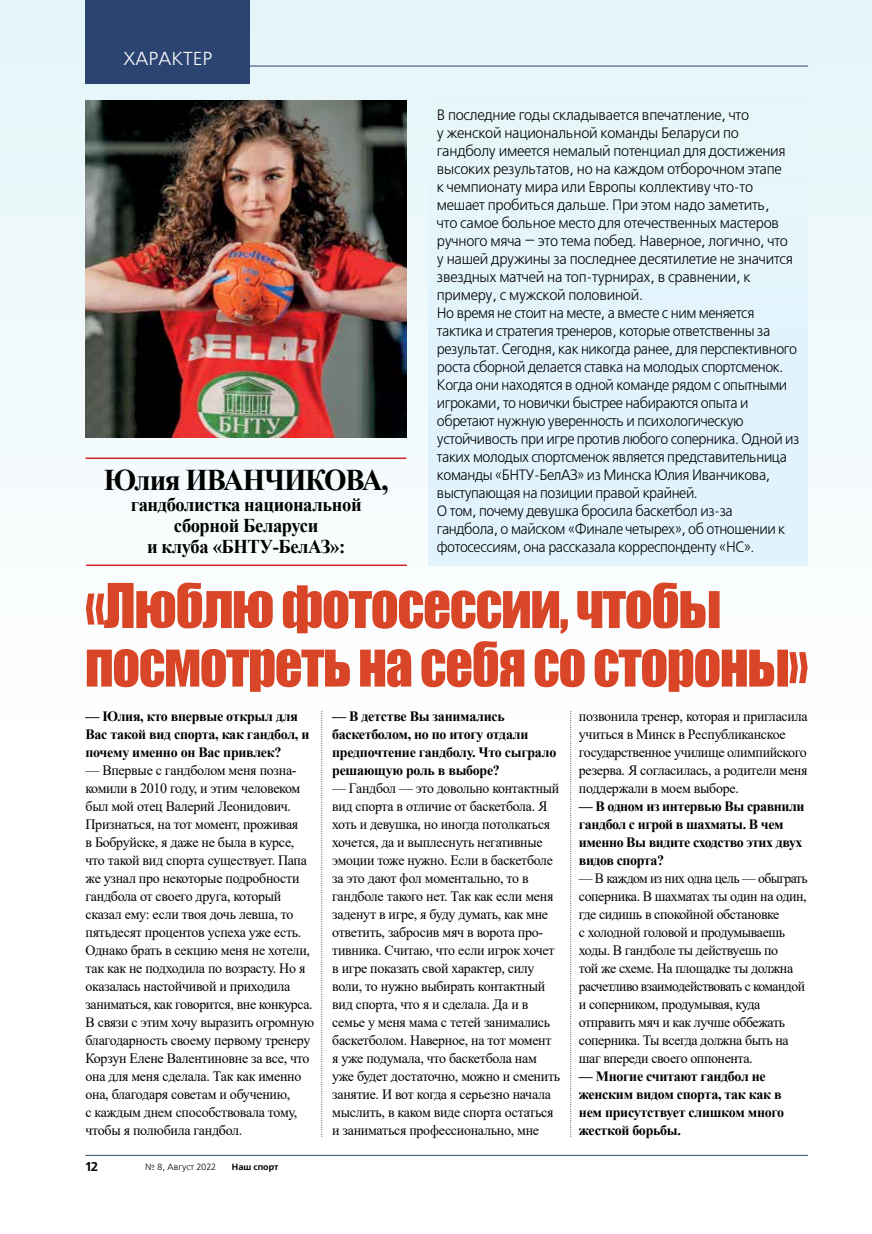
<style>
.page{position:relative;width:872px;height:1234px;background:#fff}
.page>*{position:absolute;margin:0;border:0;box-sizing:border-box;transform-origin:0 0}
.t1{font:57px/58.5px "Impact";letter-spacing:-.025em;color:#d84627;scale:.96 1}
.t2{font:700 30px "Times New Roman";letter-spacing:-.04em;color:#000;scale:.96 1}
.t3{font:700 19.5px/21px "Times New Roman";letter-spacing:-.02em;color:#000;text-align:center;scale:.95 1}
.t4{font:18.75px "Free Set C";color:#fff}
.t5{font:15px/18px "Free Set C";letter-spacing:-.03em;color:#000;scale:.96 1}
.t6{font:14.25px/18px "Times New Roman";letter-spacing:-.02em;color:#000}
.t7{font:700 14.25px/18px "Times New Roman";letter-spacing:-.02em;color:#000}
.t8{font:14.25px/18px "Times New Roman";letter-spacing:-.02em;color:#000;scale:.96 1}
.t9{font:700 12.75px "Free Set C";color:#000}
.t10{font:9px "Free Set C";color:#000}
.t11{font:700 9px "Free Set C";color:#000}
</style>
<div class="page">
<hr style="left:85px;top:1154px;width:723px;height:1px;background:#304774">
<div style="left:0;top:0;width:872px;height:1047px;background:linear-gradient(to bottom,#d8e9ee,#fff)"></div>
<svg style="left:570px;top:711px;width:1px;height:425px"></svg>
<svg style="left:321px;top:711px;width:1px;height:425px"></svg>
<div style="left:428px;top:96px;width:379px;height:470px;background:#e1f4fd"></div>
<img style="left:85px;top:101px;width:321px;height:336px">
<hr style="left:85px;top:457px;width:321px;height:2px;background:#d2232a">
<hr style="left:86px;top:564px;width:321px;height:2px;background:#d2232a">
<h3 class="t4" style="left:123px;top:49px;width:90px">ХАРАКТЕР</h3>
<p class="t5" style="left:437px;top:107px;width:379px">В последние годы складывается впечатление, что<br>у женской национальной команды Беларуси по гандболу имеется немалый потенциал для достижения высоких результатов, но на каждом отборочном этапе<br>к чемпионату мира или Европы коллективу что-то мешает пробиться дальше. При этом надо заметить,<br>что самое больное место для отечественных мастеров ручного мяча — это тема побед. Наверное, логично, что<br>у нашей дружины за последнее десятилетие не значится звездных матчей на топ-турнирах, в сравнении, к примеру, с мужской половиной.<br>Но время не стоит на месте, а вместе с ним меняется тактика и стратегия тренеров, которые ответственны за результат. Сегодня, как никогда ранее, для перспективного роста сборной делается ставка на молодых спортсменок.<br>Когда они находятся в одной команде рядом с опытными игроками, то новички быстрее набираются опыта и обретают нужную уверенность и психологическую устойчивость при игре против любого соперника. Одной из таких молодых спортсменок является представительница команды «БНТУ-БелАЗ» из Минска Юлия Иванчикова, выступающая на позиции правой крайней.<br>О том, почему девушка бросила баскетбол из-за<br>гандбола, о майском «Финале четырех», об отношении к фотосессиям, она рассказала корреспонденту «НС».</p>
<h1 class="t1" style="left:85px;top:574px;width:755px">«Люблю фотосессии, чтобы посмотреть на себя со стороны»</h1>
<h2 class="t2" style="left:104px;top:458px;width:298px">Юлия ИВАНЧИКОВА,</h2>
<h3 class="t3" style="left:131px;top:493px;width:245px">гандболистка национальной сборной Беларуси<br>и клуба «БНТУ-БелАЗ»:</h3>
<p class="t7" style="left:85px;top:706px;width:225px">— Юлия, кто впервые открыл для<br>Вас такой вид спорта, как гандбол, и почему именно он Вас привлек?</p>
<p class="t6" style="left:85px;top:760px;width:230px">— Впервые с гандболом меня позна&shy;комили в 2010 году, и этим человеком был мой отец Валерий Леонидович.<br>Признаться, на тот момент, проживая<br>в Бобруйске, я даже не была в курсе, что такой вид спорта существует. Папа же узнал про некоторые подробности гандбола от своего друга, который сказал ему: если твоя дочь левша, то пятьдесят процентов успеха уже есть.<br>Однако брать в секцию меня не хотели, так как не подходила по возрасту. Но я оказалась настойчивой и приходила заниматься, как говорится, вне конкурса.<br>В связи с этим хочу выразить огромную благодарность своему первому тренеру Корзун Елене Валентиновне за все, что она для меня сделала. Так как именно она, благодаря советам и обучению,<br>с каждым днем способствовала тому, чтобы я полюбила гандбол.</p>
<p class="t9" style="left:85px;top:1158px;width:14px">12</p>
<p class="t10" style="left:145px;top:1161px;width:72px">№ 8, Август 2022</p>
<p class="t11" style="left:232px;top:1161px;width:48px">Наш спорт</p>
<p class="t7" style="left:332px;top:706px;width:226px">— В детстве Вы занимались баскетболом, но по итогу отдали предпочтение гандболу. Что сыграло решающую роль в выборе?</p>
<p class="t6" style="left:332px;top:778px;width:229px">— Гандбол — это довольно контактный вид спорта в отличие от баскетбола. Я хоть и девушка, но иногда потолкаться хочется, да и выплеснуть негативные эмоции тоже нужно. Если в баскетболе за это дают фол моментально, то в гандболе такого нет. Так как если меня заденут в игре, я буду думать, как мне ответить, забросив мяч в ворота про&shy;тивника. Считаю, что если игрок хочет в игре показать свой характер, силу воли, то нужно выбирать контактный вид спорта, что я и сделала. Да и в семье у меня мама с тетей занимались баскетболом. Наверное, на тот момент я уже подумала, что баскетбола нам уже будет достаточно, можно и сменить занятие. И вот когда я серьезно начала мыслить, в каком виде спорта остаться и заниматься профессионально, мне</p>
<p class="t6" style="left:579px;top:706px;width:230px">позвонила тренер, которая и пригласила учиться в Минск в Республиканское государственное училище олимпийского резерва. Я согласилась, а родители меня поддержали в моем выборе.</p>
<p class="t7" style="left:579px;top:796px;width:227px">— В одном из интервью Вы сравнили гандбол с игрой в шахматы. В чем именно Вы видите сходство этих двух видов спорта?</p>
<p class="t8" style="left:579px;top:868px;width:240px">— В каждом из них одна цель — обыграть соперника. В шахматах ты один на один, где сидишь в спокойной обстановке<br>с холодной головой и продумываешь ходы. В гандболе ты действуешь по<br>той же схеме. На площадке ты должна расчетливо взаимодействовать с командой и соперником, продумывая, куда отправить мяч и как лучше оббежать соперника. Ты всегда должна быть на шаг впереди своего оппонента.</p>
<p class="t7" style="left:579px;top:1066px;width:207px">— Многие считают гандбол не женским видом спорта, так как в нем присутствует слишком много жесткой борьбы.</p>
</div>
